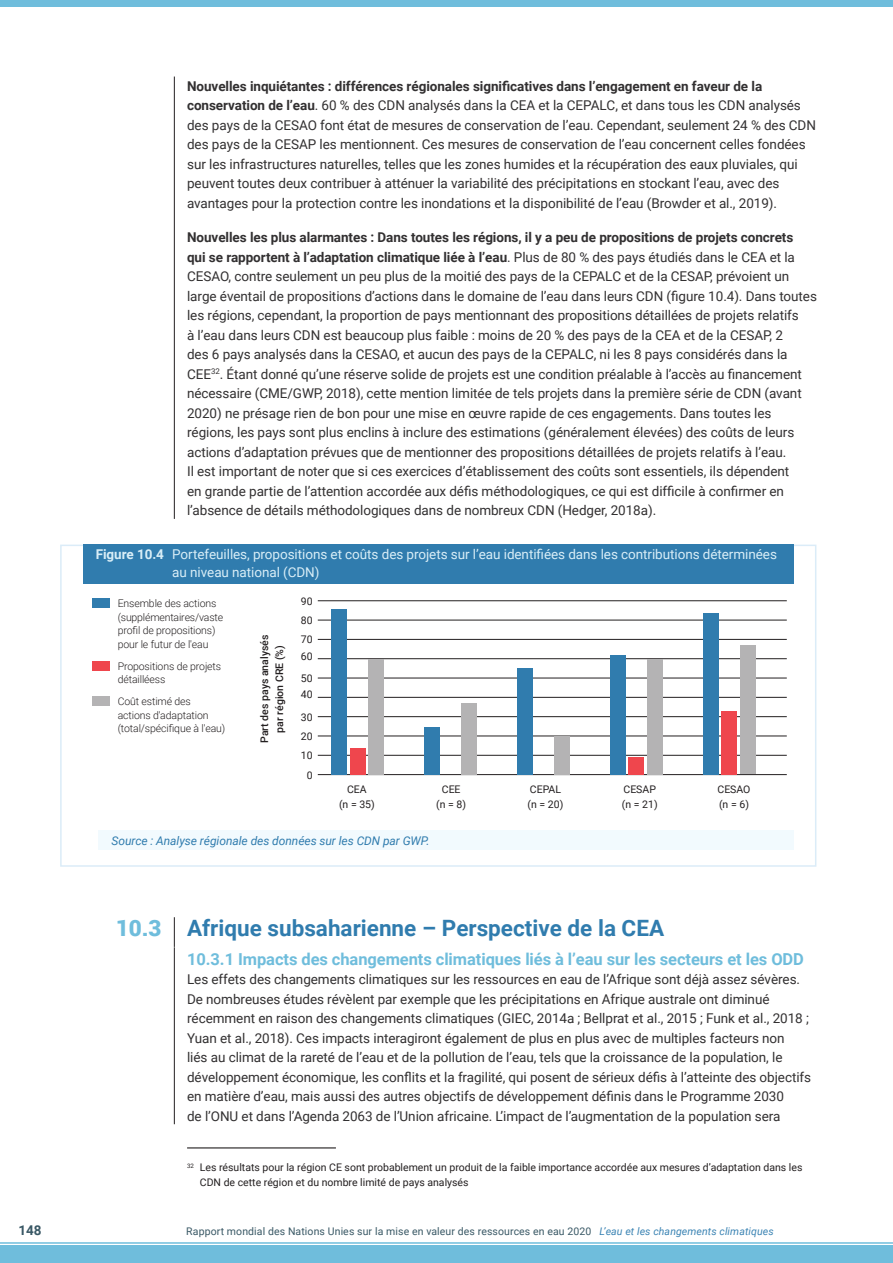
<style>
.page{position:relative;width:893px;height:1263px;background:#fff}
.page>*{position:absolute;margin:0;border:0;box-sizing:border-box;transform-origin:0 0}
.PARA_title{font:700 22.5px "Roboto";color:#307cae}
.PARA_title_OUTBOX{font:900 22.5px "Roboto";color:#6fbddc}
.subPARA_title{font:700 16.5px "Roboto";letter-spacing:-.005em;color:#6fbddc}
.BODY{font:13.5px/19.5px "Roboto";letter-spacing:-.005em;color:#323031}
.Figure_TITLE{font:13.5px/18px "Roboto";letter-spacing:-.005em;color:#d9eef7}
.t1{font:700 13.5px "Roboto";color:#395865}
.Source{font:italic 12px "Roboto";letter-spacing:-.005em;color:#307cae}
.footnote{font:10.5px/15px "Roboto";color:#231f20}
.t2{font:300 10.5px/13.5px "Roboto";letter-spacing:-.01em;color:#231f20}
.t3{font:10.5px "Roboto";letter-spacing:.01em;color:#395865}
.t4{font:500 10.5px/15px "Roboto";color:#231f20;text-align:center}
.s1{font-weight:700}
.s2{font-style:italic;color:#3a83b3}
</style>
<div class="page">
<hr style="left:0;top:1242px;width:893px;height:2px;background:#6fbddc">
<div style="left:0;top:1245px;width:893px;height:18px;background:#6fbddc"></div>
<div style="left:0;top:0;width:893px;height:7px;background:#6fbddc"></div>
<hr style="left:174px;top:77px;width:1px;height:442px;background:#231f20">
<hr style="left:174px;top:917px;width:1px;height:30px;background:#231f20">
<hr style="left:174px;top:947px;width:1px;height:177px;background:#231f20">
<hr style="left:187px;top:1147px;width:149px;height:1px;background:#231f20">
<div style="left:92px;top:598px;width:17px;height:10px;background:#307cae"></div>
<div style="left:92px;top:661px;width:17px;height:9px;background:#ef464d"></div>
<div style="left:92px;top:696px;width:17px;height:10px;background:#b4b3b4"></div>
<hr style="left:318px;top:774px;width:469px;height:1px;background:#231f20">
<hr style="left:318px;top:600px;width:469px;height:1px;background:#231f20">
<hr style="left:318px;top:620px;width:469px;height:1px;background:#231f20">
<hr style="left:318px;top:639px;width:469px;height:1px;background:#231f20">
<hr style="left:318px;top:658px;width:469px;height:1px;background:#231f20">
<hr style="left:318px;top:678px;width:469px;height:1px;background:#231f20">
<hr style="left:318px;top:697px;width:469px;height:1px;background:#231f20">
<hr style="left:318px;top:716px;width:469px;height:1px;background:#231f20">
<hr style="left:318px;top:736px;width:469px;height:1px;background:#231f20">
<hr style="left:318px;top:755px;width:469px;height:1px;background:#231f20">
<div style="left:350px;top:748px;width:15px;height:26px;background:#ef464d"></div>
<div style="left:629px;top:757px;width:15px;height:17px;background:#ef464d"></div>
<div style="left:721px;top:711px;width:16px;height:63px;background:#ef464d"></div>
<div style="left:368px;top:659px;width:16px;height:115px;background:#b4b3b4"></div>
<div style="left:554px;top:736px;width:15px;height:38px;background:#b4b3b4"></div>
<div style="left:647px;top:659px;width:15px;height:115px;background:#b4b3b4"></div>
<div style="left:740px;top:645px;width:15px;height:129px;background:#b4b3b4"></div>
<div style="left:461px;top:703px;width:16px;height:71px;background:#b4b3b4"></div>
<div style="left:331px;top:609px;width:16px;height:165px;background:#307cae"></div>
<div style="left:517px;top:668px;width:16px;height:106px;background:#307cae"></div>
<div style="left:610px;top:655px;width:16px;height:119px;background:#307cae"></div>
<div style="left:424px;top:727px;width:16px;height:47px;background:#307cae"></div>
<div style="left:703px;top:613px;width:16px;height:161px;background:#307cae"></div>
<div style="left:83px;top:545px;width:711px;height:39px;background:#307cae"></div>
<div style="left:99px;top:830px;width:695px;height:20px;background:#f2fafe"></div>
<p class="BODY" style="left:187px;top:76px;width:630px"><span class="s1">Nouvelles inquiétantes : différences régionales significatives dans l’engagement en faveur de la conservation de l’eau</span>. 60 % des CDN analysés dans la CEA et la CEPALC, et dans tous les CDN analysés des pays de la CESAO font état de mesures de conservation de l’eau. Cependant, seulement 24 % des CDN des pays de la CESAP les mentionnent. Ces mesures de conservation de l’eau concernent celles fondées sur les infrastructures naturelles, telles que les zones humides et la récupération des eaux pluviales, qui peuvent toutes deux contribuer à atténuer la variabilité des précipitations en stockant l’eau, avec des avantages pour la protection contre les inondations et la disponibilité de l’eau (Browder et al., 2019).</p>
<p class="BODY" style="left:187px;top:227px;width:631px"><span class="s1">Nouvelles les plus alarmantes : Dans toutes les régions, il y a peu de propositions de projets concrets<br>qui se rapportent à l’adaptation climatique liée à l’eau</span>. Plus de 80 % des pays étudiés dans le CEA et la CESAO, contre seulement un peu plus de la moitié des pays de la CEPALC et de la CESAP, prévoient un large éventail de propositions d’actions dans le domaine de l’eau dans leurs CDN (figure 10.4). Dans toutes les régions, cependant, la proportion de pays mentionnant des propositions détaillées de projets relatifs<br>à l’eau dans leurs CDN est beaucoup plus faible : moins de 20 % des pays de la CEA et de la CESAP, 2<br>des 6 pays analysés dans la CESAO, et aucun des pays de la CEPALC, ni les 8 pays considérés dans la CEE<sup>32</sup>. Étant donné qu’une réserve solide de projets est une condition préalable à l’accès au financement nécessaire (CME/GWP, 2018), cette mention limitée de tels projets dans la première série de CDN (avant 2020) ne présage rien de bon pour une mise en œuvre rapide de ces engagements. Dans toutes les régions, les pays sont plus enclins à inclure des estimations (généralement élevées) des coûts de leurs actions d’adaptation prévues que de mentionner des propositions détaillées de projets relatifs à l’eau.<br>Il est important de noter que si ces exercices d’établissement des coûts sont essentiels, ils dépendent<br>en grande partie de l’attention accordée aux défis méthodologiques, ce qui est difficile à confirmer en l’absence de détails méthodologiques dans de nombreux CDN (Hedger, 2018a).</p>
<p class="Figure_TITLE" style="left:172px;top:545px;width:606px;text-indent:-77px"><span class="s1">Figure 10.4</span> Portefeuilles, propositions et coûts des projets sur l’eau identifiées dans les contributions déterminées au niveau national (CDN)</p>
<p class="t2" style="left:118px;top:596px;width:107px">Ensemble des actions (supplémentaires/vaste profil de propositions) pour le futur de l'eau</p>
<p class="t2" style="left:118px;top:659px;width:105px">Propositions de projets détailléess</p>
<p class="t2" style="left:118px;top:694px;width:109px">Coût estimé des actions d'adaptation (total/spécifique à l'eau)</p>
<p class="t4" style="left:257px;top:743px;width:110px;rotate:-90deg">Part des pays analysés par région CRE (%)</p>
<p class="footnote" style="left:301px;top:593px;width:13px">90</p>
<p class="footnote" style="left:301px;top:612px;width:13px">80</p>
<p class="footnote" style="left:301px;top:632px;width:13px">70</p>
<p class="footnote" style="left:301px;top:648px;width:13px">60</p>
<p class="footnote" style="left:301px;top:670px;width:13px">50</p>
<p class="footnote" style="left:301px;top:687px;width:13px">40</p>
<p class="footnote" style="left:301px;top:709px;width:13px">30</p>
<p class="footnote" style="left:301px;top:728px;width:13px">20</p>
<p class="footnote" style="left:301px;top:748px;width:13px">10</p>
<p class="footnote" style="left:307px;top:767px;width:7px">0</p>
<p class="footnote" style="left:339px;top:781px;width:37px;text-align:center">CEA<br>(n = 35)</p>
<p class="footnote" style="left:436px;top:781px;width:31px;text-align:center">CEE (n = 8)</p>
<p class="footnote" style="left:528px;top:781px;width:37px">CEPAL (n = 20)</p>
<p class="footnote" style="left:622px;top:781px;width:37px">CESAP (n = 21)</p>
<p class="footnote" style="left:717px;top:781px;width:35px">CESAO (n = 6)</p>
<p class="Source" style="left:112px;top:832px;width:319px">Source : Analyse régionale des données sur les CDN par GWP.</p>
<p class="PARA_title_OUTBOX" style="left:116px;top:912px;width:47px">10.3</p>
<p class="PARA_title" style="left:187px;top:912px;width:479px">Afrique subsaharienne – Perspective de la CEA</p>
<p class="subPARA_title" style="left:187px;top:947px;width:618px">10.3.1 Impacts des changements climatiques liés à l’eau sur les secteurs et les ODD</p>
<p class="BODY" style="left:187px;top:969px;width:626px">Les effets des changements climatiques sur les ressources en eau de l’Afrique sont déjà assez sévères.<br>De nombreuses études révèlent par exemple que les précipitations en Afrique australe ont diminué récemment en raison des changements climatiques (GIEC, 2014a ; Bellprat et al., 2015 ; Funk et al., 2018 ; Yuan et al., 2018). Ces impacts interagiront également de plus en plus avec de multiples facteurs non<br>liés au climat de la rareté de l’eau et de la pollution de l’eau, tels que la croissance de la population, le développement économique, les conflits et la fragilité, qui posent de sérieux défis à l’atteinte des objectifs en matière d’eau, mais aussi des autres objectifs de développement définis dans le Programme 2030<br>de l’ONU et dans l’Agenda 2063 de l’Union africaine. L’impact de l’augmentation de la population sera</p>
<p class="footnote" style="left:200px;top:1160px;width:604px;text-indent:-13px"><sup>32</sup> Les résultats pour la région CE sont probablement un produit de la faible importance accordée aux mesures d’adaptation dans les<br>CDN de cette région et du nombre limité de pays analysés</p>
<p class="t1" style="left:18px;top:1221px;width:25px">148</p>
<p class="t3" style="left:186px;top:1224px;width:589px">Rapport mondial des Nations Unies sur la mise en valeur des ressources en eau 2020 <span class="s2">L’eau et les changements climatiques</span></p>
</div>
